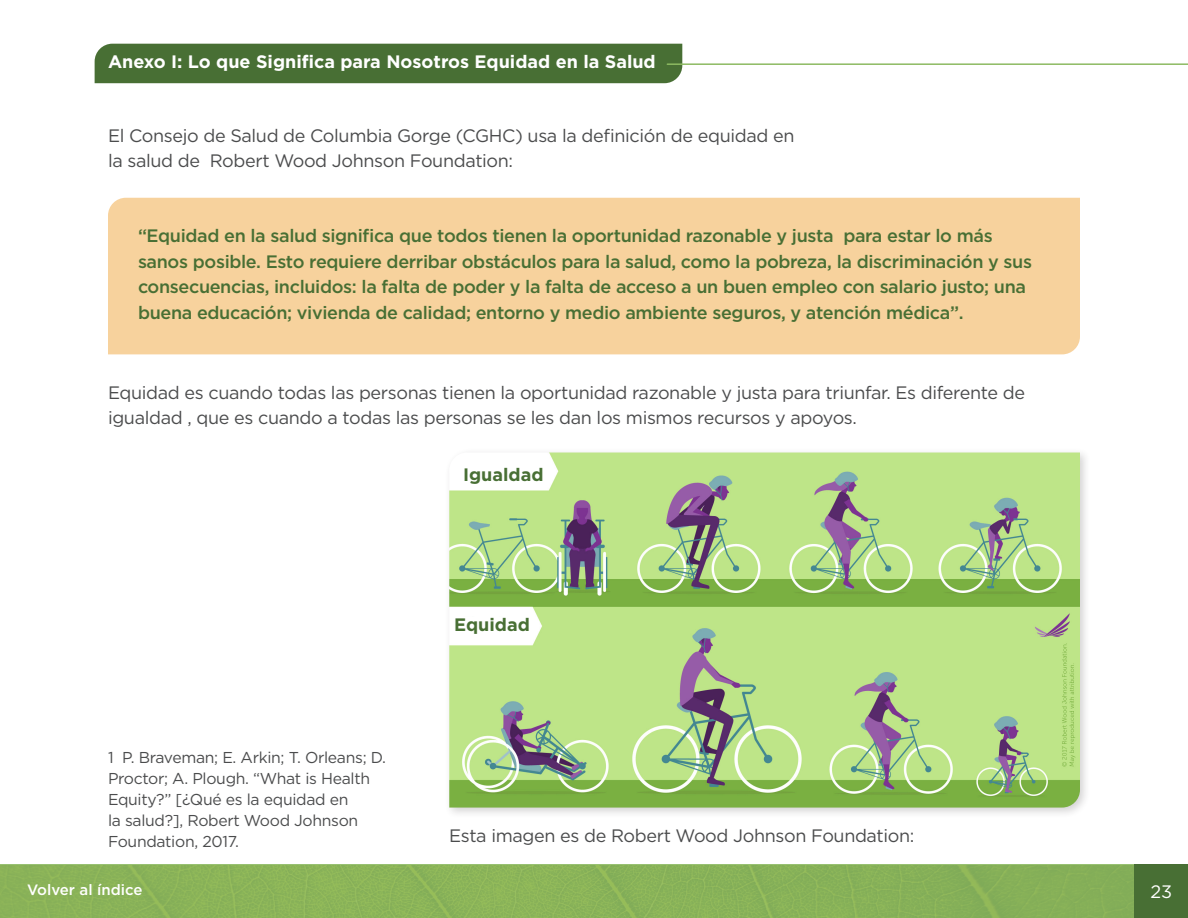
<style>
.page{position:relative;width:1188px;height:918px;background:#fff}
.page>*{position:absolute;margin:0;border:0;box-sizing:border-box;transform-origin:0 0}
.t1{font:500 18px/25.5px "Gotham";letter-spacing:-.02em;color:#486f34}
.t2{font:18px/25.5px "Gotham";letter-spacing:-.02em;color:#4b4c4d}
.t3{font:700 18px "Gotham";color:#fff}
.t4{font:700 18px "Gotham";color:#486f34}
.t5{font:18px "Gotham";color:#fff}
.t6{font:15.75px/21px "Gotham";letter-spacing:-.02em;color:#4b4c4d}
.t7{font:500 15px "Gotham";color:#fff}
</style>
<div class="page">
<div style="left:0;top:864px;width:1188px;height:54px;background:#89b258"></div>
<div style="left:1135px;top:864px;width:53px;height:54px;background:#486f34"></div>
<div style="left:95px;top:44px;width:587px;height:39px;background:#486f34"></div>
<hr style="left:667px;top:63px;width:521px;height:2px;background:#8dba62">
<div style="left:444px;top:447px;width:647px;height:371px;background:#231f20;opacity:.2"></div>
<img style="left:449px;top:453px;width:631px;height:355px">
<div style="left:108px;top:198px;width:972px;height:156px;background:#f7d29d"></div>
<div style="left:457px;top:460px;width:87px;height:27px;background:#fff"></div>
<div style="left:457px;top:617px;width:74px;height:26px;background:#fff"></div>
<p class="t3" style="left:108px;top:50px;width:549px">Anexo I: Lo que Significa para Nosotros Equidad en la Salud</p>
<p class="t2" style="left:108px;top:122px;width:688px">El Consejo de Salud de Columbia Gorge (CGHC) usa la definición de equidad en la salud de Robert Wood Johnson Foundation:</p>
<p class="t1" style="left:138px;top:223px;width:896px">“Equidad en la salud significa que todos tienen la oportunidad razonable y justa para estar lo más sanos posible. Esto requiere derribar obstáculos para la salud, como la pobreza, la discriminación y sus consecuencias, incluidos: la falta de poder y la falta de acceso a un buen empleo con salario justo; una buena educación; vivienda de calidad; entorno y medio ambiente seguros, y atención médica”.</p>
<p class="t2" style="left:108px;top:379px;width:919px">Equidad es cuando todas las personas tienen la oportunidad razonable y justa para triunfar. Es diferente de igualdad , que es cuando a todas las personas se les dan los mismos recursos y apoyos.</p>
<p class="t4" style="left:463px;top:463px;width:82px">Igualdad</p>
<p class="t6" style="left:108px;top:746px;width:280px">1 P. Braveman; E. Arkin; T. Orleans; D.<br>Proctor; A. Plough. “What is Health<br>Equity?” [¿Qué es la equidad en<br>la salud?], Robert Wood Johnson<br>Foundation, 2017.</p>
<p class="t4" style="left:454px;top:613px;width:77px">Equidad</p>
<p class="t2" style="left:449px;top:823px;width:467px">Esta imagen es de Robert Wood Johnson Foundation:</p>
<p class="t7" style="left:27px;top:880px;width:117px">Volver al índice</p>
<p class="t5" style="left:1150px;top:880px;width:23px">23</p>
</div>
